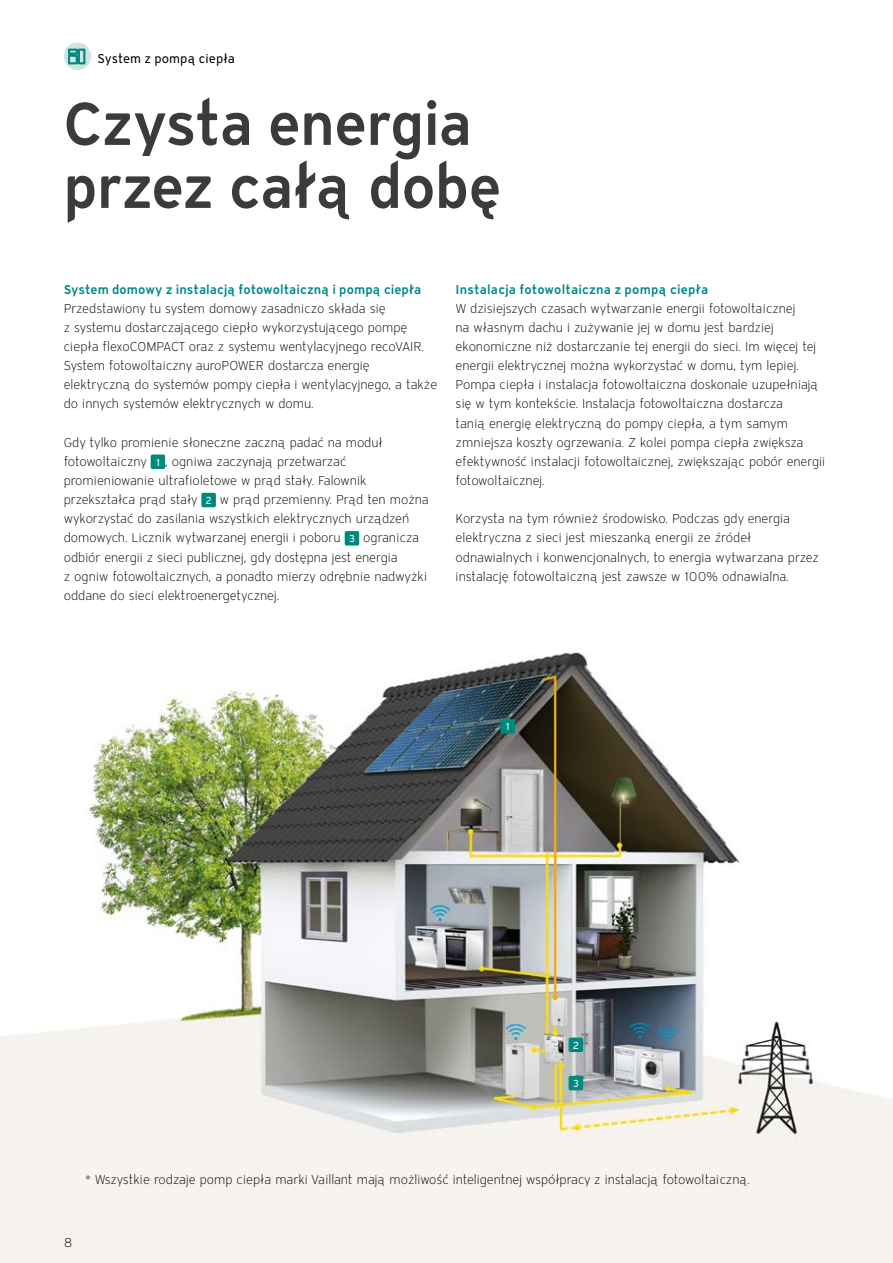
<style>
.page{position:relative;width:893px;height:1263px;background:#fff}
.page>*{position:absolute;margin:0;border:0;box-sizing:border-box;transform-origin:0 0}
.t1{font:600 60px/63px "Vaillant 16";letter-spacing:-.02em;color:#3b3b3a}
.t2{font:300 12.75px/19.2px "Vaillant 16";letter-spacing:-.005em;color:#000}
.t3{font:600 12.75px "Vaillant 16";letter-spacing:.005em;color:#008889}
.t4{font:12.75px "Vaillant 16";letter-spacing:.005em;color:#000}
.t5{font:10.05px "Vaillant 16";color:#fff}
.s1{font-weight:400;font-size:10.05px;color:#fff}
</style>
<div class="page">
<div style="left:151px;top:454px;width:14px;height:15px;background:#00897d;border-radius:2px"></div>
<div style="left:201px;top:493px;width:15px;height:14px;background:#00897d;border-radius:2px"></div>
<div style="left:345px;top:531px;width:14px;height:14px;background:#00897d;border-radius:2px"></div>
<img style="left:1px;top:652px;width:892px;height:611px">
<div style="left:500px;top:719px;width:15px;height:15px;background:#00897d;border-radius:2px"></div>
<div style="left:569px;top:1037px;width:14px;height:15px;background:#00897d;border-radius:2px"></div>
<div style="left:569px;top:1076px;width:14px;height:14px;background:#00897d;border-radius:2px"></div>
<svg style="left:64px;top:43px;width:27px;height:27px"></svg>
<svg style="left:68px;top:49px;width:17px;height:15px"></svg>
<p class="t4" style="left:98px;top:50px;width:139px">System z pompą ciepła</p>
<h1 class="t1" style="left:63px;top:90px;width:440px">Czysta energia przez całą dobę</h1>
<p class="t3" style="left:64px;top:280px;width:359px">System domowy z instalacją fotowoltaiczną i pompą ciepła</p>
<p class="t2" style="left:64px;top:298px;width:375px">Przedstawiony tu system domowy zasadniczo składa się<br>z systemu dostarczającego ciepło wykorzystującego pompę ciepła flexoCOMPACT oraz z systemu wentylacyjnego recoVAIR.<br>System fotowoltaiczny auroPOWER dostarcza energię elektryczną do systemów pompy ciepła i wentylacyjnego, a także do innych systemów elektrycznych w domu.</p>
<p class="t2" style="left:64px;top:432px;width:366px">Gdy tylko promienie słoneczne zaczną padać na moduł fotowoltaiczny <span class="s1">1</span> , ogniwa zaczynają przetwarzać promieniowanie ultrafioletowe w prąd stały. Falownik przekształca prąd stały <span class="s1">2</span> w prąd przemienny. Prąd ten można wykorzystać do zasilania wszystkich elektrycznych urządzeń domowych. Licznik wytwarzanej energii i poboru <span class="s1">3</span> ogranicza odbiór energii z sieci publicznej, gdy dostępna jest energia<br>z ogniw fotowoltaicznych, a ponadto mierzy odrębnie nadwyżki oddane do sieci elektroenergetycznej.</p>
<p class="t3" style="left:456px;top:280px;width:254px">Instalacja fotowoltaiczna z pompą ciepła</p>
<p class="t2" style="left:456px;top:298px;width:371px">W dzisiejszych czasach wytwarzanie energii fotowoltaicznej<br>na własnym dachu i zużywanie jej w domu jest bardziej ekonomiczne niż dostarczanie tej energii do sieci. Im więcej tej energii elektrycznej można wykorzystać w domu, tym lepiej.<br>Pompa ciepła i instalacja fotowoltaiczna doskonale uzupełniają się w tym kontekście. Instalacja fotowoltaiczna dostarcza<br>tanią energię elektryczną do pompy ciepła, a tym samym zmniejsza koszty ogrzewania. Z kolei pompa ciepła zwiększa efektywność instalacji fotowoltaicznej, zwiększając pobór energii fotowoltaicznej.</p>
<p class="t2" style="left:456px;top:509px;width:365px">Korzysta na tym również środowisko. Podczas gdy energia elektryczna z sieci jest mieszanką energii ze źródeł odnawialnych i konwencjonalnych, to energia wytwarzana przez instalację fotowoltaiczną jest zawsze w 100% odnawialna.</p>
<p class="t5" style="left:506px;top:720px;width:6px">1</p>
<p class="t5" style="left:573px;top:1038px;width:8px">2</p>
<p class="t5" style="left:573px;top:1077px;width:8px">3</p>
<p class="t2" style="left:85px;top:1170px;width:666px">* Wszystkie rodzaje pomp ciepła marki Vaillant mają możliwość inteligentnej współpracy z instalacją fotowoltaiczną.</p>
<p class="t2" style="left:64px;top:1232px;width:10px">8</p>
</div>
